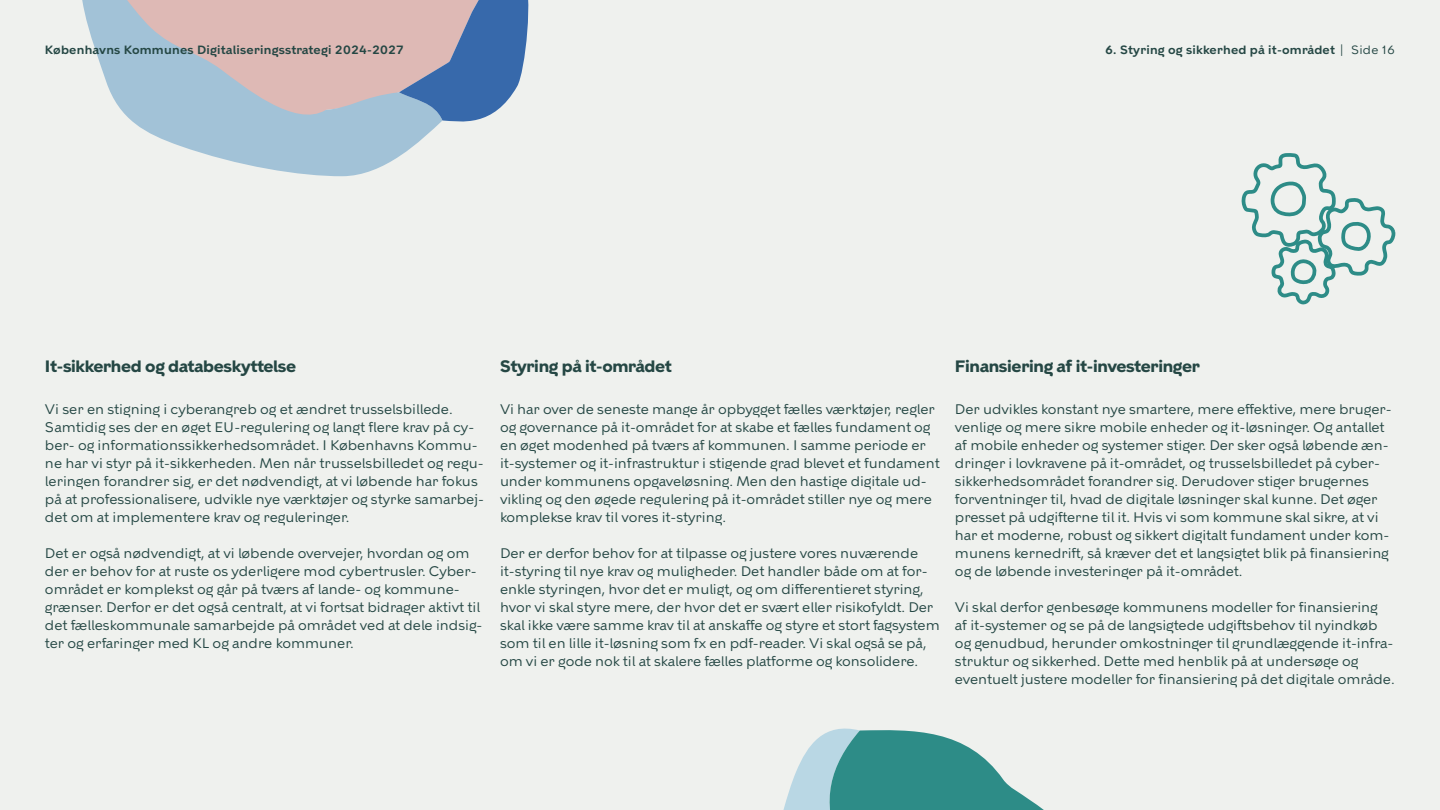
<style>
.page{position:relative;width:1440px;height:810px;background:#eff1ee}
.page>*{position:absolute;margin:0;border:0;box-sizing:border-box;transform-origin:0 0}
.t1{font:700 16.5px "KBH";letter-spacing:-.02em;color:#254744}
.t2{font:13.88px/18px "KBH";letter-spacing:-.005em;color:#254744}
.t3{font:600 12px "KBH";letter-spacing:.02em;color:#254744}
.s1{font-weight:400}
</style>
<div class="page">
<svg style="left:82px;top:0;width:352px;height:176px"></svg>
<svg style="left:399px;top:0;width:130px;height:128px;background:#8295b8"></svg>
<svg style="left:783px;top:728px;width:261px;height:82px"></svg>
<svg style="left:1241px;top:153px;width:155px;height:152px"></svg>
<p class="t3" style="left:45px;top:45px;width:361px">Københavns Kommunes Digitaliseringsstrategi 2024-2027</p>
<p class="t3" style="left:1105px;top:45px;width:291px">6. Styring og sikkerhed på it-området <span class="s1">| Side 16</span></p>
<p class="t1" style="left:45px;top:360px;width:253px">It-sikkerhed og databeskyttelse</p>
<p class="t2" style="left:45px;top:400px;width:441px">Vi ser en stigning i cyberangreb og et ændret trusselsbillede.<br>Samtidig ses der en øget EU-regulering og langt flere krav på cy&shy;ber- og informationssikkerhedsområdet. I Københavns Kommu&shy;ne har vi styr på it-sikkerheden. Men når trusselsbilledet og regu&shy;leringen forandrer sig, er det nødvendigt, at vi løbende har fokus på at professionalisere, udvikle nye værktøjer og styrke samarbej&shy;det om at implementere krav og reguleringer.</p>
<p class="t2" style="left:45px;top:544px;width:439px">Det er også nødvendigt, at vi løbende overvejer, hvordan og om der er behov for at ruste os yderligere mod cybertrusler. Cyber&shy;området er komplekst og går på tværs af lande- og kommune&shy;grænser. Derfor er det også centralt, at vi fortsat bidrager aktivt til det fælleskommunale samarbejde på området ved at dele indsig&shy;ter og erfaringer med KL og andre kommuner.</p>
<p class="t1" style="left:500px;top:360px;width:173px">Styring på it-området</p>
<p class="t2" style="left:500px;top:400px;width:441px">Vi har over de seneste mange år opbygget fælles værktøjer, regler og governance på it-området for at skabe et fælles fundament og en øget modenhed på tværs af kommunen. I samme periode er it-systemer og it-infrastruktur i stigende grad blevet et fundament under kommunens opgaveløsning. Men den hastige digitale ud&shy;vikling og den øgede regulering på it-området stiller nye og mere komplekse krav til vores it-styring.</p>
<p class="t2" style="left:500px;top:544px;width:441px">Der er derfor behov for at tilpasse og justere vores nuværende it-styring til nye krav og muligheder. Det handler både om at for&shy;enkle styringen, hvor det er muligt, og om differentieret styring, hvor vi skal styre mere, der hvor det er svært eller risikofyldt. Der skal ikke være samme krav til at anskaffe og styre et stort fagsystem som til en lille it-løsning som fx en pdf-reader. Vi skal også se på, om vi er gode nok til at skalere fælles platforme og konsolidere.</p>
<p class="t1" style="left:955px;top:360px;width:247px">Finansiering af it-investeringer</p>
<p class="t2" style="left:955px;top:400px;width:438px">Der udvikles konstant nye smartere, mere effektive, mere bruger&shy;venlige og mere sikre mobile enheder og it-løsninger. Og antallet af mobile enheder og systemer stiger. Der sker også løbende æn&shy;dringer i lovkravene på it-området, og trusselsbilledet på cyber&shy;sikkerhedsområdet forandrer sig. Derudover stiger brugernes forventninger til, hvad de digitale løsninger skal kunne. Det øger presset på udgifterne til it. Hvis vi som kommune skal sikre, at vi har et moderne, robust og sikkert digitalt fundament under kom&shy;munens kernedrift, så kræver det et langsigtet blik på finansiering og de løbende investeringer på it-området.</p>
<p class="t2" style="left:955px;top:598px;width:441px">Vi skal derfor genbesøge kommunens modeller for finansiering<br>af it-systemer og se på de langsigtede udgiftsbehov til nyindkøb og genudbud, herunder omkostninger til grundlæggende it-infra&shy;struktur og sikkerhed. Dette med henblik på at undersøge og eventuelt justere modeller for finansiering på det digitale område.</p>
</div>
